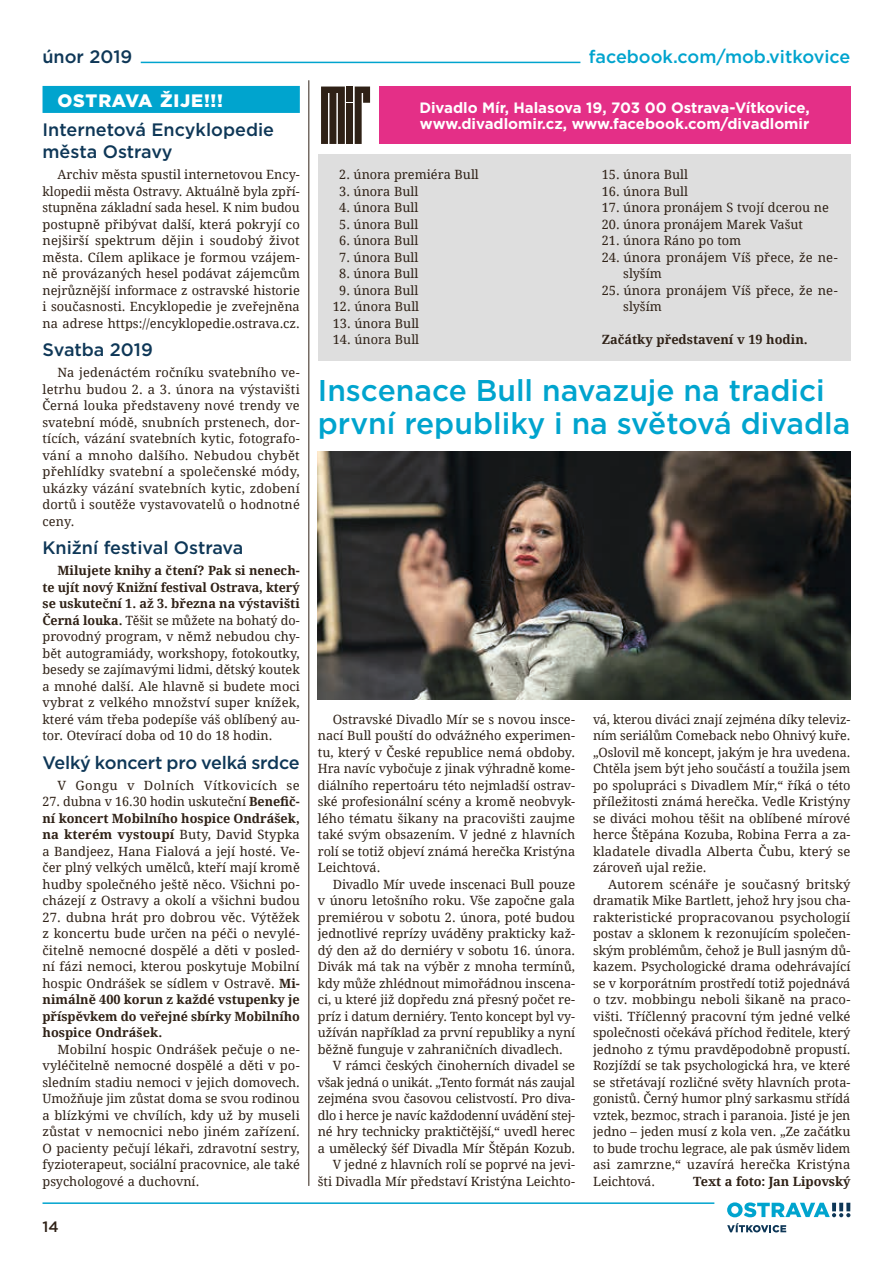
<style>
.page{position:relative;width:893px;height:1263px;background:#fff}
.page>*{position:absolute;margin:0;border:0;box-sizing:border-box;transform-origin:0 0}
.t1{font:500 30px/33px "Gotham";color:#00a4ce}
.t2{font:500 18px/21px "Gotham";letter-spacing:-.005em;color:#0e3757}
.t3{font:500 18px "Gotham";color:#00a4ce}
.t4{font:900 18px "Gotham";letter-spacing:.045em;color:#fff}
.t5{font:700 15px/16.5px "Gotham";color:#fff}
.t6{font:500 15px "Gotham";color:#2f2116}
.t7{font:12.75px/16.5px "Droid Serif";color:#2f2116;text-align:justify}
.t8{font:700 12.75px "Droid Serif";letter-spacing:-.005em;color:#2f2116}
.t9{font:12.75px "Droid Serif";letter-spacing:-.02em;color:#2f2116}
.t10{font:12.75px "Droid Serif";letter-spacing:.03em;color:#2f2116}
.s1{font-weight:700}
</style>
<div class="page">
<svg style="left:727px;top:1202px;width:123px;height:15px"></svg>
<svg style="left:727px;top:1223px;width:59px;height:9px"></svg>
<hr style="left:43px;top:1202px;width:671px;height:2px;background:#00a4ce">
<hr style="left:141px;top:62px;width:439px;height:1px;background:#00a4ce">
<div style="left:379px;top:87px;width:471px;height:57px;background:#e42f87"></div>
<svg style="left:321px;top:87px;width:24px;height:57px"></svg>
<svg style="left:355px;top:87px;width:15px;height:57px"></svg>
<div style="left:346px;top:104px;width:7px;height:40px;background:#2f2116"></div>
<div style="left:346px;top:87px;width:7px;height:15px;background:#2f2116"></div>
<div style="left:318px;top:154px;width:532px;height:207px;background:#dedede"></div>
<hr style="left:308px;top:80px;width:1px;height:1106px;background:#2f2116">
<div style="left:43px;top:86px;width:257px;height:27px;background:#00a4ce"></div>
<img style="left:318px;top:452px;width:532px;height:247px">
<h2 class="t2" style="left:42px;top:46px;width:91px">únor 2019</h2>
<h2 class="t4" style="left:58px;top:88px;width:167px">OSTRAVA ŽIJE!!!</h2>
<h2 class="t2" style="left:43px;top:119px;width:233px">Internetová Encyklopedie města Ostravy</h2>
<p class="t7" style="left:43px;top:167px;width:259px;text-indent:15px">Archiv města spustil internetovou Ency&shy;klopedii města Ostravy. Aktuálně byla zpří&shy;stupněna základní sada hesel. K nim budou postupně přibývat další, která pokryjí co nejširší spektrum dějin i soudobý život města. Cílem aplikace je formou vzájem&shy;ně provázaných hesel podávat zájemcům nejrůznější informace z ostravské historie i současnosti. Encyklopedie je zveřejněna na adrese https://encyklopedie.ostrava.cz.</p>
<h2 class="t2" style="left:43px;top:339px;width:112px">Svatba 2019</h2>
<p class="t7" style="left:43px;top:365px;width:259px;text-indent:15px">Na jedenáctém ročníku svatebního ve&shy;letrhu budou 2. a 3. února na výstavišti Černá louka představeny nové trendy ve svatební módě, snubních prstenech, dor&shy;tících, vázání svatebních kytic, fotografo&shy;vání a mnoho dalšího. Nebudou chybět přehlídky svatební a společenské módy, ukázky vázání svatebních kytic, zdobení dortů i soutěže vystavovatelů o hodnotné ceny.</p>
<h2 class="t2" style="left:43px;top:537px;width:202px">Knižní festival Ostrava</h2>
<p class="t7" style="left:43px;top:563px;width:259px;text-indent:15px"><span class="s1">Milujete knihy a čtení? Pak si nenech&shy;te ujít nový Knižní festival Ostrava, který se uskuteční 1. až 3. března na výstavišti Černá louka.</span> Těšit se můžete na bohatý do&shy;provodný program, v němž nebudou chy&shy;bět autogramiády, workshopy, fotokoutky, besedy se zajímavými lidmi, dětský koutek a mnohé další. Ale hlavně si budete moci vybrat z velkého množství super knížek, které vám třeba podepíše váš oblíbený au&shy;tor. Otevírací doba od 10 do 18 hodin.</p>
<h2 class="t2" style="left:43px;top:752px;width:259px">Velký koncert pro velká srdce</h2>
<p class="t10" style="left:58px;top:777px;width:244px">V Gongu v Dolních Vítkovicích se</p>
<p class="t7" style="left:43px;top:794px;width:259px">27. dubna v 16.30 hodin uskuteční <span class="s1">Benefič&shy;ní koncert Mobilního hospice Ondrášek, na kterém vystoupí</span> Buty, David Stypka a Bandjeez, Hana Fialová a její hosté. Ve&shy;čer plný velkých umělců, kteří mají kromě hudby společného ještě něco. Všichni po&shy;cházejí z Ostravy a okolí a všichni budou</p>
<p class="t7" style="left:43px;top:909px;width:259px">27. dubna hrát pro dobrou věc. Výtěžek z koncertu bude určen na péči o nevylé&shy;čitelně nemocné dospělé a děti v posled&shy;ní fázi nemoci, kterou poskytuje Mobilní hospic Ondrášek se sídlem v Ostravě. <span class="s1">Mi&shy;nimálně 400 korun z každé vstupenky je příspěvkem do veřejné sbírky Mobilního hospice Ondrášek.</span></p>
<p class="t7" style="left:43px;top:1041px;width:259px;text-indent:15px">Mobilní hospic Ondrášek pečuje o ne&shy;vyléčitelně nemocné dospělé a děti v po&shy;sledním stadiu nemoci v jejich domovech.<br>Umožňuje jim zůstat doma se svou rodinou a blízkými ve chvílích, kdy už by museli zůstat v nemocnici nebo jiném zařízení.<br>O pacienty pečují lékaři, zdravotní sestry, fyzioterapeut, sociální pracovnice, ale také psychologové a duchovní.</p>
<p class="t6" style="left:43px;top:1217px;width:18px">14</p>
<h2 class="t3" style="left:589px;top:45px;width:263px">facebook.com/mob.vitkovice</h2>
<p class="t5" style="left:419px;top:99px;width:392px">Divadlo Mír, Halasova 19, 703 00 Ostrava‑Vítkovice, www.divadlomir.cz, www.facebook.com/divadlomir</p>
<p class="t7" style="left:339px;top:167px;width:141px">2. února premiéra Bull</p>
<p class="t7" style="left:339px;top:183px;width:81px">3. února Bull</p>
<p class="t7" style="left:339px;top:200px;width:81px">4. února Bull</p>
<p class="t7" style="left:339px;top:216px;width:81px">5. února Bull</p>
<p class="t7" style="left:339px;top:233px;width:81px">6. února Bull</p>
<p class="t7" style="left:339px;top:249px;width:81px">7. února Bull</p>
<p class="t7" style="left:339px;top:266px;width:81px">8. února Bull</p>
<p class="t7" style="left:339px;top:282px;width:81px">9. února Bull</p>
<p class="t7" style="left:333px;top:299px;width:88px">12. února Bull</p>
<p class="t7" style="left:333px;top:315px;width:88px">13. února Bull</p>
<p class="t7" style="left:333px;top:332px;width:88px">14. února Bull</p>
<p class="t7" style="left:602px;top:167px;width:88px">15. února Bull</p>
<p class="t7" style="left:602px;top:183px;width:88px">16. února Bull</p>
<p class="t7" style="left:602px;top:200px;width:229px">17. února pronájem S tvojí dcerou ne</p>
<p class="t7" style="left:602px;top:216px;width:203px">20. února pronájem Marek Vašut</p>
<p class="t7" style="left:602px;top:233px;width:141px">21. února Ráno po tom</p>
<p class="t7" style="left:623px;top:249px;width:216px;text-indent:-22px">24. února pronájem Víš přece, že ne&shy;slyším</p>
<p class="t7" style="left:623px;top:282px;width:216px;text-indent:-22px">25. února pronájem Víš přece, že ne&shy;slyším</p>
<p class="t8" style="left:602px;top:332px;width:207px">Začátky představení v 19 hodin.</p>
<h1 class="t1" style="left:318px;top:374px;width:534px">Inscenace Bull navazuje na tradici první republiky i na světová divadla</h1>
<p class="t7" style="left:318px;top:711px;width:259px;text-indent:15px">Ostravské Divadlo Mír se s novou insce&shy;nací Bull pouští do odvážného experimen&shy;tu, který v České republice nemá obdoby.<br>Hra navíc vybočuje z jinak výhradně kome&shy;diálního repertoáru této nejmladší ostrav&shy;ské profesionální scény a kromě neobvyk&shy;lého tématu šikany na pracovišti zaujme také svým obsazením. V jedné z hlavních rolí se totiž objeví známá herečka Kristýna Leichtová.</p>
<p class="t7" style="left:333px;top:876px;width:244px">Divadlo Mír uvede inscenaci Bull pouze</p>
<p class="t7" style="left:318px;top:893px;width:259px">v únoru letošního roku. Vše započne gala</p>
<p class="t7" style="left:318px;top:909px;width:259px">premiérou v sobotu 2. února, poté budou</p>
<p class="t7" style="left:318px;top:926px;width:259px">jednotlivé reprízy uváděny prakticky kaž-</p>
<p class="t7" style="left:318px;top:942px;width:259px">dý den až do derniéry v sobotu 16. února.</p>
<p class="t7" style="left:318px;top:959px;width:259px">Divák má tak na výběr z mnoha termínů,</p>
<p class="t7" style="left:318px;top:975px;width:259px">kdy může zhlédnout mimořádnou inscena-</p>
<p class="t7" style="left:318px;top:992px;width:259px">ci, u které již dopředu zná přesný počet re-</p>
<p class="t7" style="left:318px;top:1008px;width:258px">príz i datum derniéry. Tento koncept byl vy-</p>
<p class="t7" style="left:318px;top:1025px;width:259px">užíván například za první republiky a nyní</p>
<p class="t7" style="left:318px;top:1041px;width:247px">běžně funguje v zahraničních divadlech.</p>
<p class="t7" style="left:333px;top:1058px;width:244px">V rámci českých činoherních divadel se</p>
<p class="t9" style="left:318px;top:1074px;width:259px">však jedná o unikát. „Tento formát nás zaujal</p>
<p class="t7" style="left:318px;top:1091px;width:259px">zejména svou časovou celistvostí. Pro diva-</p>
<p class="t7" style="left:318px;top:1107px;width:259px">dlo i herce je navíc každodenní uvádění stej-</p>
<p class="t7" style="left:318px;top:1124px;width:259px">né hry technicky praktičtější,“ uvedl herec</p>
<p class="t7" style="left:318px;top:1140px;width:259px">a umělecký šéf Divadla Mír Štěpán Kozub.</p>
<p class="t7" style="left:333px;top:1157px;width:244px">V jedné z hlavních rolí se poprvé na jevi-</p>
<p class="t7" style="left:318px;top:1173px;width:259px">šti Divadla Mír představí Kristýna Leichto-</p>
<p class="t7" style="left:593px;top:711px;width:259px">vá, kterou diváci znají zejména díky televiz&shy;ním seriálům Comeback nebo Ohnivý kuře. „Oslovil mě koncept, jakým je hra uvedena.<br>Chtěla jsem být jeho součástí a toužila jsem po spolupráci s Divadlem Mír,“ říká o této příležitosti známá herečka. Vedle Kristýny se diváci mohou těšit na oblíbené mírové herce Štěpána Kozuba, Robina Ferra a za&shy;kladatele divadla Alberta Čubu, který se zároveň ujal režie.</p>
<p class="t7" style="left:593px;top:876px;width:259px;text-indent:15px">Autorem scénáře je současný britský dramatik Mike Bartlett, jehož hry jsou cha&shy;rakteristické propracovanou psychologií postav a sklonem k rezonujícím společen&shy;ským problémům, čehož je Bull jasným dů&shy;kazem. Psychologické drama odehrávající se v korporátním prostředí totiž pojednává o tzv. mobbingu neboli šikaně na praco&shy;višti. Tříčlenný pracovní tým jedné velké společnosti očekává příchod ředitele, který jednoho z týmu pravděpodobně propustí.<br>Rozjíždí se tak psychologická hra, ve které se střetávají rozličné světy hlavních prota&shy;gonistů. Černý humor plný sarkasmu střídá vztek, bezmoc, strach i paranoia. Jisté je jen jedno – jeden musí z kola ven. „Ze začátku to bude trochu legrace, ale pak úsměv lidem asi zamrzne,“ uzavírá herečka Kristýna Leichtová.</p>
<p class="t8" style="left:693px;top:1173px;width:159px">Text a foto: Jan Lipovský</p>
</div>
